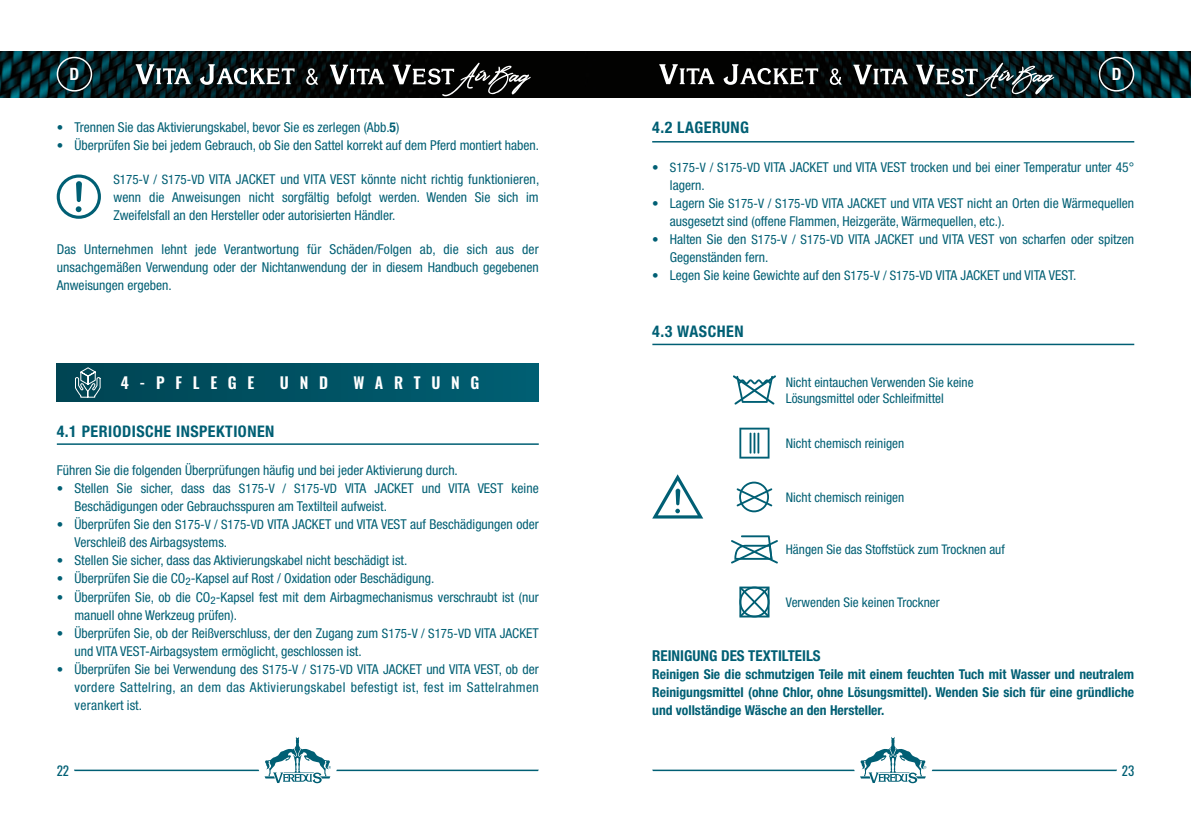
<style>
.page{position:relative;width:1191px;height:840px;background:#fff}
.page>*{position:absolute;margin:0;border:0;box-sizing:border-box;transform-origin:0 0}
.t1{font:700 condensed 17px "Helvetica Neue LT Std";color:#fff}
.t2{font:700 condensed 16px "Helvetica Neue LT Std";letter-spacing:.03em;color:#005f74}
.t3{font:600 15.6px "Oswald";letter-spacing:.69em;color:#fff}
.t4{font:700 condensed 15px "Helvetica Neue LT Std";color:#005f74}
.t5{font:condensed 13.6px/18px "Helvetica Neue LT Std";color:#005f74}
.t6{font:700 condensed 13.6px/18px "Helvetica Neue LT Std";color:#005f74;text-align:justify}
.t7{font:condensed 13.2px/16px "Helvetica Neue LT Std";color:#005f74}
.t8{font:13px "Oswald";color:#005f74}
.s1{font-size:13px}
.s2{font-weight:700}
</style>
<div class="page">
<img style="left:0;top:52px;width:585px;height:45px">
<img style="left:585px;top:52px;width:606px;height:45px">
<div style="left:57px;top:57px;width:35px;height:34px;border:2px solid #fff;border-radius:50%"></div>
<div style="left:1098px;top:57px;width:36px;height:34px;border:2px solid #fff;border-radius:50%"></div>
<svg style="left:860px;top:737px;width:66px;height:45px"></svg>
<hr style="left:652px;top:769px;width:202px;height:1px;background:#005f74">
<svg style="left:264px;top:737px;width:67px;height:45px"></svg>
<hr style="left:336px;top:769px;width:202px;height:1px;background:#005f74">
<hr style="left:74px;top:769px;width:185px;height:1px;background:#005f74">
<hr style="left:932px;top:769px;width:184px;height:1px;background:#005f74">
<svg style="left:136px;top:64px;width:55px;height:20px"></svg>
<svg style="left:200px;top:64px;width:95px;height:21px"></svg>
<svg style="left:330px;top:65px;width:54px;height:19px"></svg>
<svg style="left:393px;top:63px;width:137px;height:33px;background:#343434"></svg>
<svg style="left:306px;top:68px;width:12px;height:17px"></svg>
<svg style="left:659px;top:64px;width:55px;height:20px"></svg>
<svg style="left:723px;top:64px;width:95px;height:21px"></svg>
<svg style="left:853px;top:65px;width:54px;height:19px"></svg>
<svg style="left:916px;top:63px;width:138px;height:33px;background:#364345"></svg>
<svg style="left:829px;top:68px;width:13px;height:17px"></svg>
<svg style="left:76px;top:181px;width:6px;height:31px"></svg>
<div style="left:57px;top:174px;width:44px;height:45px;border:3px solid #005f74;border-radius:50%"></div>
<div style="left:57px;top:363px;width:482px;height:38px;background:linear-gradient(to right,#074957,#005d71)"></div>
<svg style="left:75px;top:367px;width:26px;height:30px"></svg>
<hr style="left:57px;top:443px;width:482px;height:1px;background:#005f74">
<svg style="left:652px;top:474px;width:51px;height:44px"></svg>
<hr style="left:652px;top:343px;width:482px;height:2px;background:#005f74">
<svg style="left:739px;top:586px;width:30px;height:31px"></svg>
<svg style="left:739px;top:427px;width:30px;height:31px"></svg>
<svg style="left:736px;top:481px;width:36px;height:31px"></svg>
<svg style="left:731px;top:535px;width:47px;height:28px"></svg>
<svg style="left:733px;top:375px;width:43px;height:30px"></svg>
<hr style="left:652px;top:141px;width:482px;height:1px;background:#005f74">
<p class="t1" style="left:70px;top:63px;width:11px">D</p>
<p class="t1" style="left:1111px;top:63px;width:11px">D</p>
<p class="t5" style="left:57px;top:118px;width:344px"><span class="s1">•</span> Trennen Sie das Aktivierungskabel, bevor Sie es zerlegen (Abb.<span class="s2">5</span>)</p>
<p class="t5" style="left:57px;top:136px;width:484px"><span class="s1">•</span> Überprüfen Sie bei jedem Gebrauch, ob Sie den Sattel korrekt auf dem Pferd montiert haben.</p>
<p class="t5" style="left:113px;top:170px;width:427px;text-align:justify"><span class="s1">S175-V / S175-VD</span> VITA JACKET und VITA VEST könnte nicht richtig funktionieren, wenn die Anweisungen nicht sorgfältig befolgt werden. Wenden Sie sich im Zweifelsfall an den Hersteller oder autorisierten Händler.</p>
<p class="t5" style="left:57px;top:240px;width:483px;text-align:justify">Das Unternehmen lehnt jede Verantwortung für Schäden/Folgen ab, die sich aus der unsachgemäßen Verwendung oder der Nichtanwendung der in diesem Handbuch gegebenen Anweisungen ergeben.</p>
<p class="t3" style="left:121px;top:374px;width:135px">4-PFLEGE</p>
<p class="t3" style="left:280px;top:374px;width:50px">UND</p>
<p class="t3" style="left:353px;top:374px;width:128px">WARTUNG</p>
<p class="t2" style="left:57px;top:421px;width:219px">4.1 PERIODISCHE INSPEKTIONEN</p>
<p class="t5" style="left:57px;top:461px;width:402px">Führen Sie die folgenden Überprüfungen häufig und bei jeder Aktivierung durch.</p>
<p class="t5" style="left:74px;top:479px;width:466px;text-indent:-18px"><span class="s1">•</span> Stellen Sie sicher, dass das <span class="s1">S175-V / S175-VD</span> VITA JACKET und VITA VEST keine<br>Beschädigungen oder Gebrauchsspuren am Textilteil aufweist.</p>
<p class="t5" style="left:74px;top:515px;width:466px;text-indent:-18px"><span class="s1">•</span> Überprüfen Sie den <span class="s1">S175-V / S175-VD</span> VITA JACKET und VITA VEST auf Beschädigungen oder<br>Verschleiß des Airbagsystems.</p>
<p class="t5" style="left:57px;top:551px;width:352px"><span class="s1">•</span> Stellen Sie sicher, dass das Aktivierungskabel nicht beschädigt ist.</p>
<p class="t5" style="left:57px;top:569px;width:379px"><span class="s1">•</span> Überprüfen Sie die CO<sub>2</sub>-Kapsel auf Rost / Oxidation oder Beschädigung.</p>
<p class="t5" style="left:74px;top:587px;width:466px;text-indent:-18px"><span class="s1">•</span> Überprüfen Sie, ob die CO<sub>2</sub>-Kapsel fest mit dem Airbagmechanismus verschraubt ist (nur manuell ohne Werkzeug prüfen).</p>
<p class="t5" style="left:74px;top:623px;width:466px;text-indent:-18px"><span class="s1">•</span> Überprüfen Sie, ob der Reißverschluss, der den Zugang zum <span class="s1">S175-V / S175-VD</span> VITA JACKET und VITA VEST-Airbagsystem ermöglicht, geschlossen ist.</p>
<p class="t5" style="left:74px;top:659px;width:466px;text-align:justify;text-indent:-18px"><span class="s1">•</span> Überprüfen Sie bei Verwendung des <span class="s1">S175-V / S175-VD</span> VITA JACKET und VITA VEST, ob der vordere Sattelring, an dem das Aktivierungskabel befestigt ist, fest im Sattelrahmen verankert ist.</p>
<p class="t2" style="left:652px;top:118px;width:98px">4.2 LAGERUNG</p>
<p class="t5" style="left:670px;top:157px;width:466px;text-indent:-18px"><span class="s1">• S175-V / S175-VD</span> VITA JACKET und VITA VEST trocken und bei einer Temperatur unter 45° lagern.</p>
<p class="t5" style="left:670px;top:193px;width:466px;text-indent:-18px"><span class="s1">•</span> Lagern Sie <span class="s1">S175-V / S175-VD</span> VITA JACKET und VITA VEST nicht an Orten die Wärmequellen ausgesetzt sind (offene Flammen, Heizgeräte, Wärmequellen, etc.).</p>
<p class="t5" style="left:670px;top:229px;width:466px;text-indent:-18px"><span class="s1">•</span> Halten Sie den <span class="s1">S175-V / S175-VD</span> VITA JACKET und VITA VEST von scharfen oder spitzen<br>Gegenständen fern.</p>
<p class="t5" style="left:652px;top:265px;width:426px"><span class="s1">•</span> Legen Sie keine Gewichte auf den <span class="s1">S175-V / S175-VD</span> VITA JACKET und VITA VEST.</p>
<p class="t2" style="left:652px;top:321px;width:93px">4.3 WASCHEN</p>
<p class="t7" style="left:786px;top:374px;width:189px">Nicht eintauchen Verwenden Sie keine<br>Lösungsmittel oder Schleifmittel</p>
<p class="t7" style="left:786px;top:434px;width:120px">Nicht chemisch reinigen</p>
<p class="t7" style="left:786px;top:488px;width:120px">Nicht chemisch reinigen</p>
<p class="t7" style="left:786px;top:541px;width:220px">Hängen Sie das Stoffstück zum Trocknen auf</p>
<p class="t7" style="left:786px;top:593px;width:155px">Verwenden Sie keinen Trockner</p>
<p class="t4" style="left:652px;top:646px;width:170px">REINIGUNG DES TEXTILTEILS</p>
<p class="t6" style="left:652px;top:665px;width:483px">Reinigen Sie die schmutzigen Teile mit einem feuchten Tuch mit Wasser und neutralem Reinigungsmittel (ohne Chlor, ohne Lösungsmittel). Wenden Sie sich für eine gründliche und vollständige Wäsche an den Hersteller.</p>
<p class="t8" style="left:57px;top:758px;width:14px">22</p>
<p class="t8" style="left:1121px;top:758px;width:14px">23</p>
</div>
